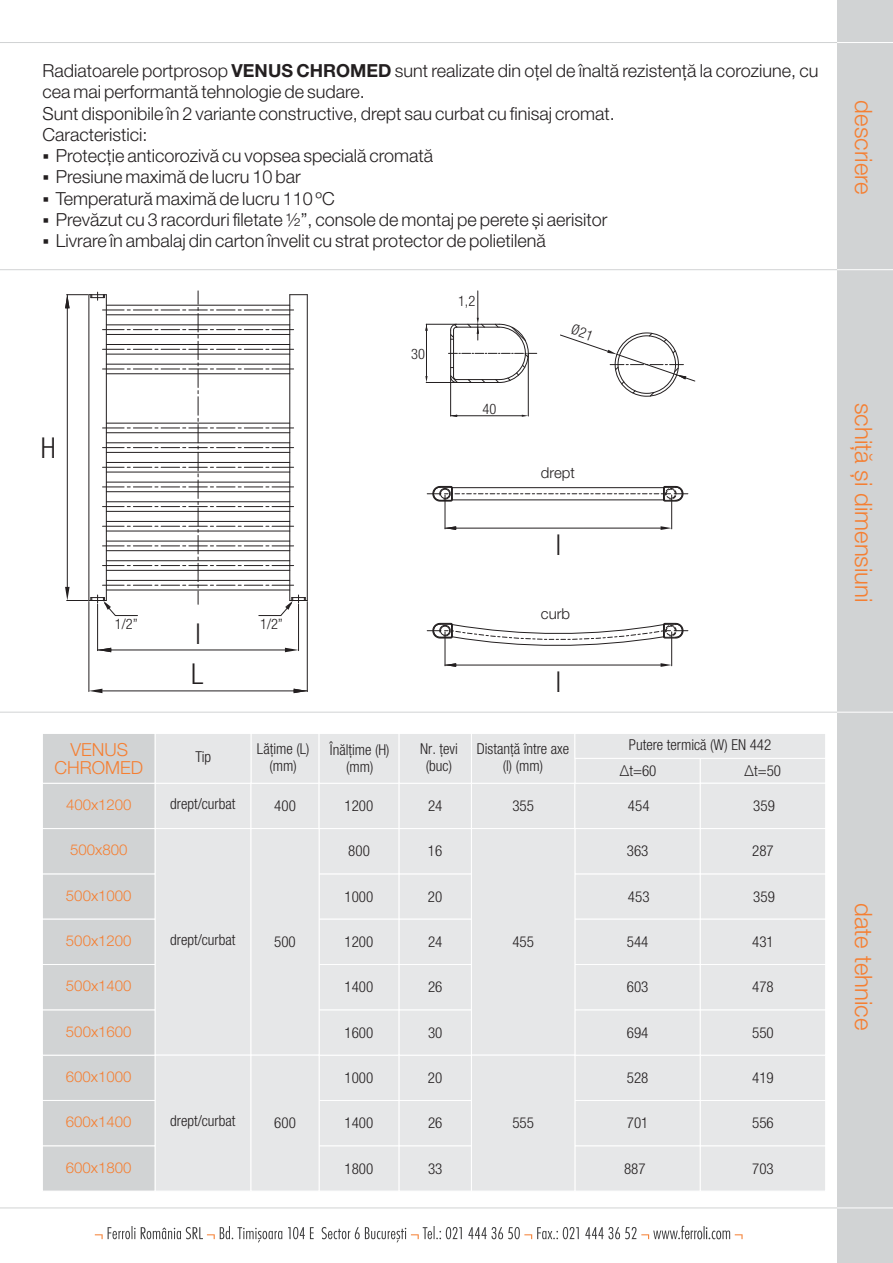
<style>
.page{position:relative;width:893px;height:1263px;background:#fff}
.page>*{position:absolute;margin:0;border:0;box-sizing:border-box;transform-origin:0 0}
.t1{font:300 condensed 28.8px "Helvetica Neue LT Com";color:#231f20}
.t2{font:300 24px "Helvetica Neue LT Com";color:#f57f32}
.t3{font:300 18px/21.3px "Helvetica Neue LT Com";color:#231f20}
.t4{font:300 18px/17.9px "Helvetica Neue LT Com";color:#f57f32;text-align:center}
.t5{font:300 condensed 15px/17px "Helvetica Neue LT Com";color:#231f20;text-align:center}
.t6{font:300 15px "Helvetica Neue LT Com";color:#f57f32}
.t7{font:300 15px "Helvetica Neue LT Com";color:#231f20}
.t8{font:300 condensed 14.4px "Helvetica Neue LT Com";color:#231f20}
.s1{font-weight:700}
</style>
<div class="page">
<hr style="left:0;top:269px;width:893px;height:1px;background:#d1d3d4">
<hr style="left:0;top:712px;width:893px;height:1px;background:#d1d3d4">
<hr style="left:0;top:1207px;width:893px;height:1px;background:#d1d3d4">
<hr style="left:0;top:42px;width:893px;height:1px;background:#d1d3d4">
<div style="left:837px;top:0;width:56px;height:1263px;background:#d1d3d4"></div>
<hr style="left:837px;top:269px;width:56px;height:1px;background:#fff">
<hr style="left:837px;top:712px;width:56px;height:1px;background:#fff">
<hr style="left:837px;top:1207px;width:56px;height:1px;background:#fff">
<hr style="left:837px;top:42px;width:56px;height:1px;background:#fff">
<hr style="left:307px;top:601px;width:1px;height:91px;background:#231f20">
<hr style="left:89px;top:601px;width:1px;height:91px;background:#231f20">
<hr style="left:102px;top:691px;width:192px;height:1px;background:#231f20">
<svg style="left:294px;top:689px;width:13px;height:4px"></svg>
<svg style="left:89px;top:689px;width:13px;height:4px"></svg>
<hr style="left:307px;top:295px;width:1px;height:305px;background:#231f20">
<svg style="left:65px;top:291px;width:242px;height:325px"></svg>
<hr style="left:97px;top:604px;width:1px;height:47px;background:#231f20">
<hr style="left:298px;top:604px;width:1px;height:47px;background:#231f20">
<hr style="left:111px;top:650px;width:174px;height:1px;background:#231f20">
<svg style="left:98px;top:648px;width:13px;height:4px"></svg>
<svg style="left:285px;top:648px;width:14px;height:4px"></svg>
<svg style="left:427px;top:486px;width:261px;height:16px"></svg>
<svg style="left:427px;top:623px;width:261px;height:25px"></svg>
<hr style="left:445px;top:495px;width:1px;height:34px;background:#231f20">
<hr style="left:445px;top:632px;width:1px;height:34px;background:#231f20">
<hr style="left:671px;top:495px;width:1px;height:34px;background:#231f20">
<hr style="left:671px;top:632px;width:1px;height:34px;background:#231f20">
<hr style="left:456px;top:528px;width:205px;height:1px;background:#231f20">
<hr style="left:456px;top:665px;width:205px;height:1px;background:#231f20">
<svg style="left:445px;top:526px;width:11px;height:4px"></svg>
<svg style="left:445px;top:663px;width:11px;height:4px"></svg>
<svg style="left:661px;top:526px;width:11px;height:4px"></svg>
<svg style="left:661px;top:663px;width:11px;height:4px"></svg>
<hr style="left:426px;top:324px;width:30px;height:1px;background:#231f20">
<hr style="left:426px;top:382px;width:30px;height:1px;background:#231f20">
<hr style="left:426px;top:331px;width:1px;height:45px;background:#231f20">
<svg style="left:425px;top:324px;width:3px;height:7px"></svg>
<svg style="left:425px;top:376px;width:3px;height:6px"></svg>
<hr style="left:450px;top:377px;width:1px;height:39px;background:#231f20">
<hr style="left:528px;top:354px;width:1px;height:62px;background:#231f20">
<hr style="left:457px;top:415px;width:65px;height:1px;background:#231f20">
<svg style="left:451px;top:415px;width:6px;height:2px"></svg>
<svg style="left:448px;top:291px;width:89px;height:92px"></svg>
<svg style="left:43px;top:734px;width:782px;height:457px;background:#e3e4e5"></svg>
<svg style="left:95px;top:1226px;width:648px;height:16px"></svg>
<svg style="left:560px;top:332px;width:135px;height:65px"></svg>
<p class="t3" style="left:43px;top:63px;width:777px">Radiatoarele portprosop <span class="s1">VENUS CHROMED</span> sunt realizate din oţel de înaltă rezistenţă la coroziune, cu cea mai performantă tehnologie de sudare.<br>Sunt disponibile în 2 variante constructive, drept sau curbat cu finisaj cromat.<br>Caracteristici:</p>
<p class="t3" style="left:43px;top:148px;width:392px">▪ Protecție anticorozivă cu vopsea specială cromată</p>
<p class="t3" style="left:43px;top:169px;width:260px">▪ Presiune maximă de lucru 10 bar</p>
<p class="t3" style="left:43px;top:190px;width:294px">▪ Temperatură maximă de lucru 110 ºC</p>
<p class="t3" style="left:43px;top:211px;width:566px">▪ Prevăzut cu 3 racorduri filetate ½”, console de montaj pe perete și aerisitor</p>
<p class="t3" style="left:43px;top:233px;width:505px">▪ Livrare în ambalaj din carton învelit cu strat protector de polietilenă</p>
<h1 class="t1" style="left:41px;top:437px;width:16px">H</h1>
<p class="t8" style="left:115px;top:619px;width:24px">1/2”</p>
<p class="t8" style="left:260px;top:619px;width:24px">1/2”</p>
<h1 class="t1" style="left:191px;top:664px;width:14px">L</h1>
<h1 class="t1" style="left:195px;top:623px;width:7px">l</h1>
<p class="t8" style="left:411px;top:349px;width:15px">30</p>
<p class="t8" style="left:458px;top:296px;width:19px">1,2</p>
<p class="t8" style="left:483px;top:403px;width:15px">40</p>
<p class="t7" style="left:541px;top:467px;width:35px">drept</p>
<h1 class="t1" style="left:556px;top:534px;width:7px">l</h1>
<p class="t7" style="left:541px;top:609px;width:31px">curb</p>
<h1 class="t1" style="left:556px;top:671px;width:7px">l</h1>
<p class="t4" style="left:54px;top:743px;width:90px">VENUS<br>CHROMED</p>
<p class="t6" style="left:66px;top:799px;width:67px">400x1200</p>
<p class="t6" style="left:70px;top:845px;width:59px">500x800</p>
<p class="t6" style="left:66px;top:890px;width:67px">500x1000</p>
<p class="t6" style="left:66px;top:935px;width:67px">500x1200</p>
<p class="t6" style="left:66px;top:980px;width:67px">500x1400</p>
<p class="t6" style="left:66px;top:1026px;width:67px">500x1600</p>
<p class="t6" style="left:66px;top:1071px;width:67px">600x1000</p>
<p class="t6" style="left:66px;top:1116px;width:67px">600x1400</p>
<p class="t6" style="left:66px;top:1162px;width:67px">600x1800</p>
<p class="t5" style="left:195px;top:751px;width:17px">Tip</p>
<p class="t5" style="left:330px;top:744px;width:61px">Înălțime (H) (mm)</p>
<p class="t5" style="left:420px;top:742px;width:39px">Nr. țevi (buc)</p>
<p class="t5" style="left:477px;top:742px;width:94px">Distanță între axe (l) (mm)</p>
<p class="t5" style="left:619px;top:734px;width:153px;line-height:26.1px;text-align:left;text-indent:10px">Putere termică (W) EN 442<br>Δt=60</p>
<p class="t5" style="left:257px;top:742px;width:54px">Lățime (L) (mm)</p>
<p class="t5" style="left:744px;top:764px;width:39px">Δt=50</p>
<p class="t5" style="left:170px;top:797px;width:67px">drept/curbat</p>
<p class="t5" style="left:274px;top:799px;width:23px">400</p>
<p class="t5" style="left:344px;top:799px;width:30px">1200</p>
<p class="t5" style="left:428px;top:799px;width:16px">24</p>
<p class="t5" style="left:628px;top:799px;width:23px">454</p>
<p class="t5" style="left:753px;top:799px;width:23px">359</p>
<p class="t5" style="left:512px;top:799px;width:23px">355</p>
<p class="t5" style="left:348px;top:845px;width:23px">800</p>
<p class="t5" style="left:428px;top:845px;width:16px">16</p>
<p class="t5" style="left:627px;top:845px;width:23px">363</p>
<p class="t5" style="left:752px;top:845px;width:23px">287</p>
<p class="t5" style="left:344px;top:890px;width:30px">1000</p>
<p class="t5" style="left:428px;top:890px;width:16px">20</p>
<p class="t5" style="left:628px;top:890px;width:23px">453</p>
<p class="t5" style="left:753px;top:890px;width:23px">359</p>
<p class="t5" style="left:170px;top:933px;width:67px">drept/curbat</p>
<p class="t5" style="left:274px;top:935px;width:23px">500</p>
<p class="t5" style="left:512px;top:935px;width:23px">455</p>
<p class="t5" style="left:344px;top:935px;width:30px">1200</p>
<p class="t5" style="left:428px;top:935px;width:16px">24</p>
<p class="t5" style="left:627px;top:935px;width:23px">544</p>
<p class="t5" style="left:752px;top:935px;width:23px">431</p>
<p class="t5" style="left:344px;top:981px;width:30px">1400</p>
<p class="t5" style="left:428px;top:981px;width:16px">26</p>
<p class="t5" style="left:627px;top:981px;width:23px">603</p>
<p class="t5" style="left:752px;top:981px;width:23px">478</p>
<p class="t5" style="left:344px;top:1026px;width:30px">1600</p>
<p class="t5" style="left:428px;top:1026px;width:16px">30</p>
<p class="t5" style="left:627px;top:1026px;width:23px">694</p>
<p class="t5" style="left:752px;top:1026px;width:23px">550</p>
<p class="t5" style="left:344px;top:1071px;width:30px">1000</p>
<p class="t5" style="left:428px;top:1071px;width:16px">20</p>
<p class="t5" style="left:627px;top:1071px;width:23px">528</p>
<p class="t5" style="left:752px;top:1071px;width:23px">419</p>
<p class="t5" style="left:170px;top:1115px;width:67px">drept/curbat</p>
<p class="t5" style="left:274px;top:1116px;width:23px">600</p>
<p class="t5" style="left:512px;top:1116px;width:23px">555</p>
<p class="t5" style="left:344px;top:1117px;width:30px">1400</p>
<p class="t5" style="left:428px;top:1117px;width:16px">26</p>
<p class="t5" style="left:627px;top:1117px;width:23px">701</p>
<p class="t5" style="left:752px;top:1117px;width:23px">556</p>
<p class="t5" style="left:344px;top:1162px;width:30px">1800</p>
<p class="t5" style="left:428px;top:1162px;width:16px">33</p>
<p class="t5" style="left:624px;top:1162px;width:23px">887</p>
<p class="t5" style="left:752px;top:1162px;width:23px">703</p>
<h2 class="t2" style="left:872px;top:100px;width:96px;rotate:90deg">descriere</h2>
<h2 class="t2" style="left:872px;top:403px;width:201px;rotate:90deg">schiță și dimensiuni</h2>
<h2 class="t2" style="left:872px;top:903px;width:129px;rotate:90deg">date tehnice</h2>
</div>
